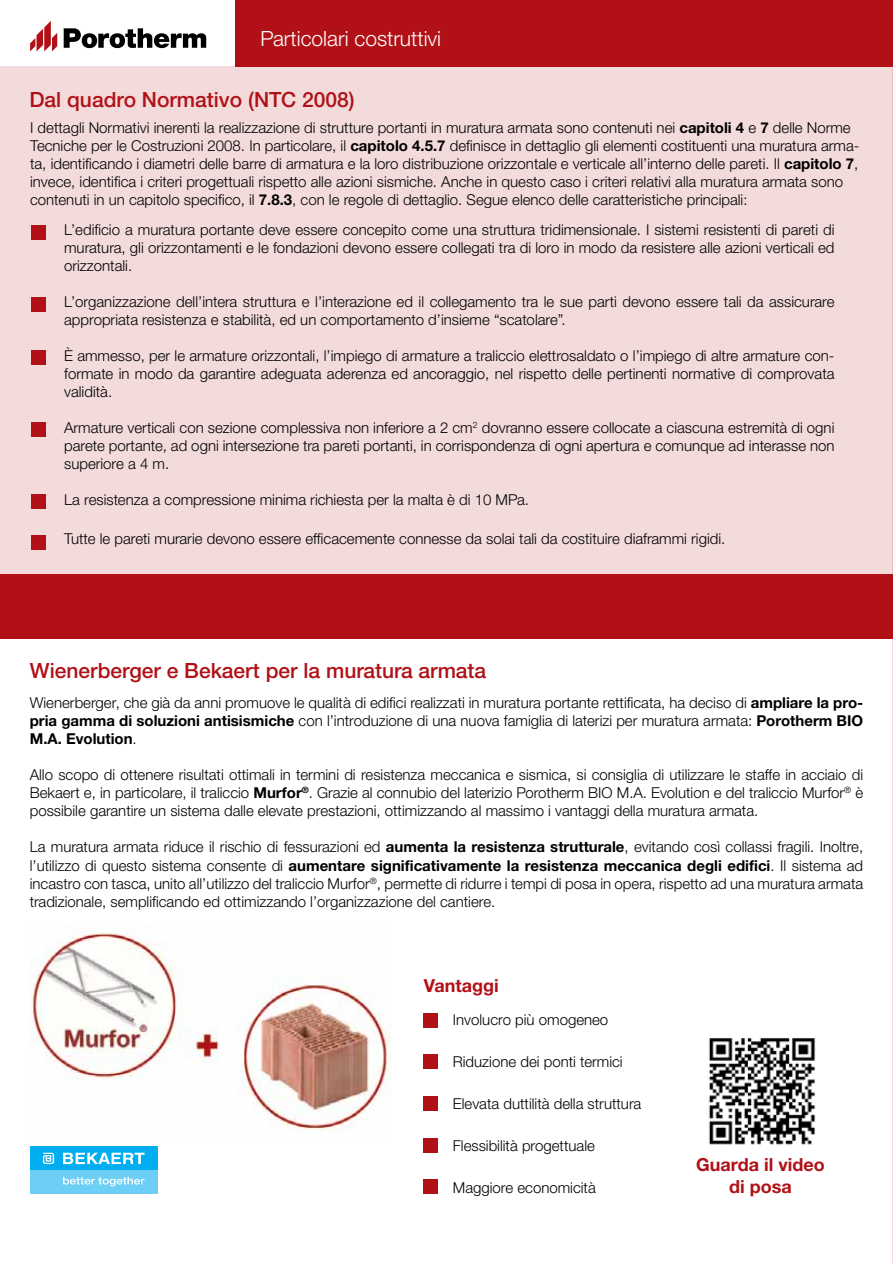
<style>
.page{position:relative;width:893px;height:1263px;background:#fff}
.page>*{position:absolute;margin:0;border:0;box-sizing:border-box;transform-origin:0 0}
.t1{font:500 21px "Helvetica Neue LTW1 G";color:#b11116}
.t2{font:300 21px "Helvetica Neue LTW1 G";color:#fff}
.t3{font:700 18px/21.6px "Helvetica Neue LTW1 G";color:#b11116;text-align:center}
.t4{font:300 15px/18px "Helvetica Neue LTW1 G";color:#000;text-align:justify}
.s1{font-weight:700}
</style>
<div class="page">
<hr style="left:892px;top:67px;width:1px;height:1196px;background:#b11116">
<div style="left:235px;top:0;width:658px;height:67px;background:#b11116"></div>
<svg style="left:64px;top:28px;width:142px;height:20px"></svg>
<svg style="left:30px;top:21px;width:27px;height:30px"></svg>
<div style="left:0;top:67px;width:893px;height:536px;background:#f3dbdc"></div>
<div style="left:0;top:574px;width:893px;height:64px;background:#b11116"></div>
<div style="left:32px;top:225px;width:14px;height:14px;background:#b11116"></div>
<div style="left:32px;top:297px;width:14px;height:14px;background:#b11116"></div>
<div style="left:32px;top:350px;width:14px;height:14px;background:#b11116"></div>
<div style="left:32px;top:423px;width:14px;height:14px;background:#b11116"></div>
<div style="left:32px;top:495px;width:14px;height:14px;background:#b11116"></div>
<div style="left:32px;top:535px;width:14px;height:15px;background:#b11116"></div>
<img style="left:31px;top:926px;width:360px;height:205px">
<div style="left:424px;top:1013px;width:14px;height:14px;background:#b11116"></div>
<div style="left:424px;top:1055px;width:14px;height:14px;background:#b11116"></div>
<div style="left:424px;top:1096px;width:14px;height:15px;background:#b11116"></div>
<div style="left:424px;top:1138px;width:14px;height:14px;background:#b11116"></div>
<div style="left:424px;top:1180px;width:14px;height:14px;background:#b11116"></div>
<div style="left:30px;top:1146px;width:127px;height:24px;background:#00aeef"></div>
<div style="left:30px;top:1170px;width:127px;height:24px;background:#6dcff6"></div>
<svg style="left:43px;top:1153px;width:11px;height:11px"></svg>
<svg style="left:63px;top:1153px;width:82px;height:11px"></svg>
<svg style="left:63px;top:1177px;width:82px;height:9px"></svg>
<img style="left:709px;top:1038px;width:107px;height:107px">
<h1 class="t2" style="left:260px;top:26px;width:182px">Particolari costruttivi</h1>
<h1 class="t1" style="left:29px;top:87px;width:327px">Dal quadro Normativo (NTC 2008)</h1>
<p class="t4" style="left:30px;top:119px;width:831px;text-align:left">I dettagli Normativi inerenti la realizzazione di strutture portanti in muratura armata sono contenuti nei <span class="s1">capitoli 4</span> e <span class="s1">7</span> delle Norme Tecniche per le Costruzioni 2008. In particolare, il <span class="s1">capitolo 4.5.7</span> definisce in dettaglio gli elementi costituenti una muratura arma&shy;ta, identificando i diametri delle barre di armatura e la loro distribuzione orizzontale e verticale all’interno delle pareti. Il <span class="s1">capitolo 7</span>, invece, identifica i criteri progettuali rispetto alle azioni sismiche. Anche in questo caso i criteri relativi alla muratura armata sono contenuti in un capitolo specifico, il <span class="s1">7.8.3</span>, con le regole di dettaglio. Segue elenco delle caratteristiche principali:</p>
<p class="t4" style="left:64px;top:221px;width:772px">L’edificio a muratura portante deve essere concepito come una struttura tridimensionale. I sistemi resistenti di pareti di muratura, gli orizzontamenti e le fondazioni devono essere collegati tra di loro in modo da resistere alle azioni verticali ed orizzontali.</p>
<p class="t4" style="left:64px;top:293px;width:772px">L’organizzazione dell’intera struttura e l’interazione ed il collegamento tra le sue parti devono essere tali da assicurare appropriata resistenza e stabilità, ed un comportamento d’insieme “scatolare”.</p>
<p class="t4" style="left:64px;top:347px;width:772px">È ammesso, per le armature orizzontali, l’impiego di armature a traliccio elettrosaldato o l’impiego di altre armature con&shy;formate in modo da garantire adeguata aderenza ed ancoraggio, nel rispetto delle pertinenti normative di comprovata validità.</p>
<p class="t4" style="left:64px;top:419px;width:772px">Armature verticali con sezione complessiva non inferiore a 2 cm<sup>2</sup> dovranno essere collocate a ciascuna estremità di ogni parete portante, ad ogni intersezione tra pareti portanti, in corrispondenza di ogni apertura e comunque ad interasse non superiore a 4 m.</p>
<p class="t4" style="left:64px;top:491px;width:466px">La resistenza a compressione minima richiesta per la malta è di 10 MPa.</p>
<p class="t4" style="left:64px;top:530px;width:663px">Tutte le pareti murarie devono essere efficacemente connesse da solai tali da costituire diaframmi rigidi.</p>
<h1 class="t1" style="left:30px;top:657px;width:458px">Wienerberger e Bekaert per la muratura armata</h1>
<p class="t4" style="left:30px;top:694px;width:835px">Wienerberger, che già da anni promuove le qualità di edifici realizzati in muratura portante rettificata, ha deciso di <span class="s1">ampliare la pro&shy;pria gamma di soluzioni antisismiche</span> con l’introduzione di una nuova famiglia di laterizi per muratura armata: <span class="s1">Porotherm BIO M.A. Evolution</span>.</p>
<p class="t4" style="left:30px;top:766px;width:835px">Allo scopo di ottenere risultati ottimali in termini di resistenza meccanica e sismica, si consiglia di utilizzare le staffe in acciaio di Bekaert e, in particolare, il traliccio <span class="s1">Murfor</span><sup>®</sup>. Grazie al connubio del laterizio Porotherm BIO M.A. Evolution e del traliccio Murfor<sup>®</sup> è possibile garantire un sistema dalle elevate prestazioni, ottimizzando al massimo i vantaggi della muratura armata.</p>
<p class="t4" style="left:30px;top:838px;width:835px">La muratura armata riduce il rischio di fessurazioni ed <span class="s1">aumenta la resistenza strutturale</span>, evitando così collassi fragili. Inoltre, l’utilizzo di questo sistema consente di <span class="s1">aumentare significativamente la resistenza meccanica degli edifici</span>. Il sistema ad incastro con tasca, unito all’utilizzo del traliccio Murfor<sup>®</sup>, permette di ridurre i tempi di posa in opera, rispetto ad una muratura armata tradizionale, semplificando ed ottimizzando l’organizzazione del cantiere.</p>
<p class="t3" style="left:424px;top:975px;width:76px">Vantaggi</p>
<p class="t4" style="left:453px;top:1010px;width:157px">Involucro più omogeneo</p>
<p class="t4" style="left:453px;top:1052px;width:171px">Riduzione dei ponti termici</p>
<p class="t4" style="left:453px;top:1094px;width:190px">Elevata duttilità della struttura</p>
<p class="t4" style="left:453px;top:1136px;width:144px">Flessibilità progettuale</p>
<p class="t4" style="left:453px;top:1178px;width:144px">Maggiore economicità</p>
<p class="t3" style="left:696px;top:1154px;width:130px">Guarda il video di posa</p>
</div>
